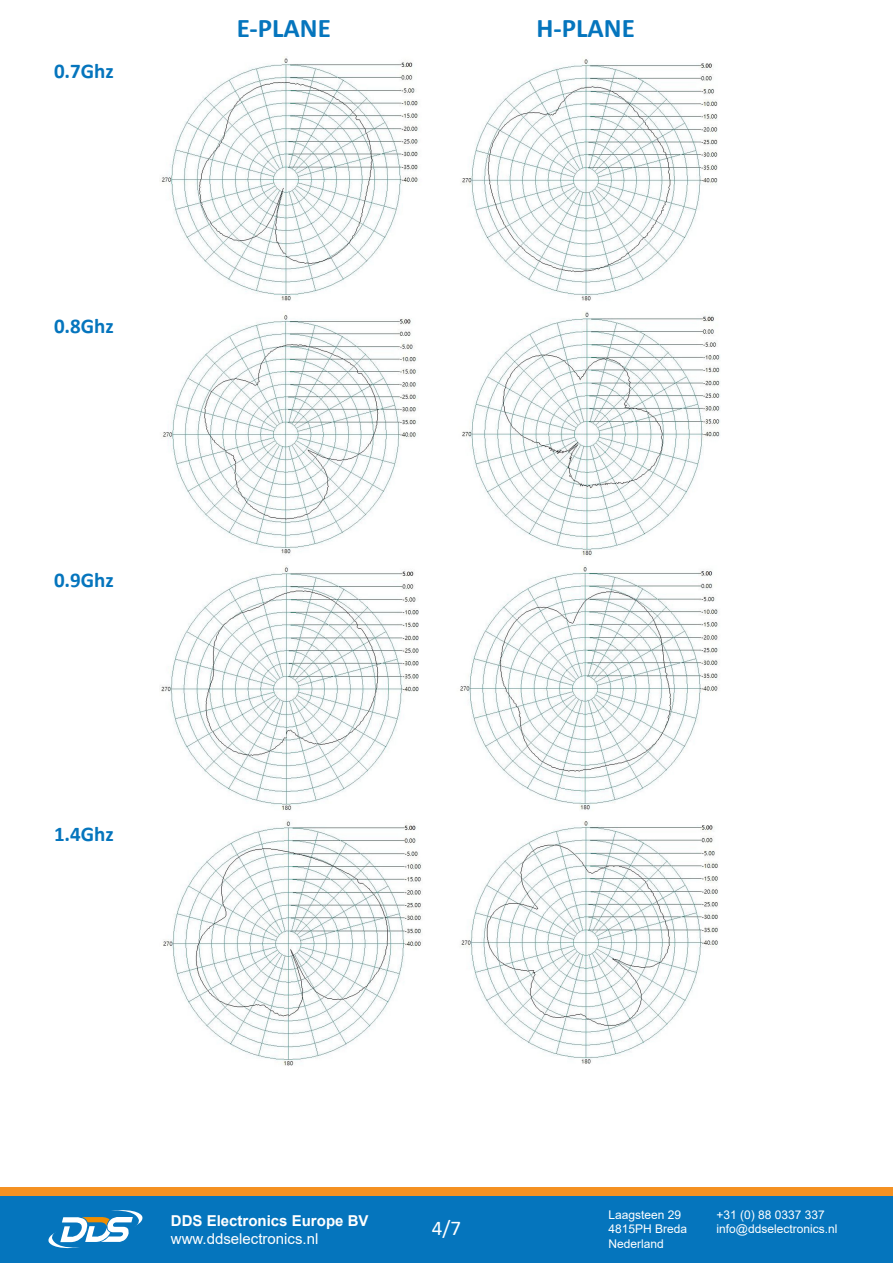
<style>
.page{position:relative;width:893px;height:1263px;background:#fff}
.page>*{position:absolute;margin:0;border:0;box-sizing:border-box;transform-origin:0 0}
.t1{font:700 27px "Calibri";color:#0575bd}
.t2{font:700 21px "Calibri";color:#0575bd}
.t3{font:21px "Calibri";color:#fff}
.t4{font:700 15px "Arial";color:#fff}
.t5{font:15px "Arial";color:#fff}
.t6{font:12px "Arial";color:#fff}
</style>
<div class="page">
<div style="left:0;top:1195px;width:893px;height:68px;background:#0575bd"></div>
<div style="left:0;top:1187px;width:893px;height:8px;background:#f49122"></div>
<svg style="left:48px;top:1210px;width:95px;height:39px"></svg>
<img style="left:161px;top:57px;width:557px;height:244px">
<img style="left:162px;top:312px;width:558px;height:244px">
<img style="left:161px;top:566px;width:558px;height:245px">
<img style="left:162px;top:820px;width:556px;height:246px">
<p class="t2" style="left:54px;top:56px;width:61px">0.7Ghz</p>
<p class="t2" style="left:54px;top:311px;width:61px">0.8Ghz</p>
<p class="t2" style="left:54px;top:565px;width:61px">0.9Ghz</p>
<p class="t2" style="left:54px;top:819px;width:61px">1.4Ghz</p>
<p class="t1" style="left:237px;top:9px;width:96px">E-PLANE</p>
<p class="t1" style="left:536px;top:9px;width:100px">H-PLANE</p>
<p class="t4" style="left:171px;top:1210px;width:199px">DDS Electronics Europe BV</p>
<p class="t5" style="left:171px;top:1228px;width:149px">www.ddselectronics.nl</p>
<h2 class="t3" style="left:432px;top:1213px;width:31px">4/7</h2>
<p class="t6" style="left:608px;top:1206px;width:74px">Laagsteen 29</p>
<p class="t6" style="left:716px;top:1206px;width:110px">+31 (0) 88 0337 337</p>
<p class="t6" style="left:608px;top:1221px;width:80px">4815PH Breda</p>
<p class="t6" style="left:716px;top:1221px;width:122px">info@ddselectronics.nl</p>
<p class="t6" style="left:608px;top:1235px;width:57px">Nederland</p>
</div>
